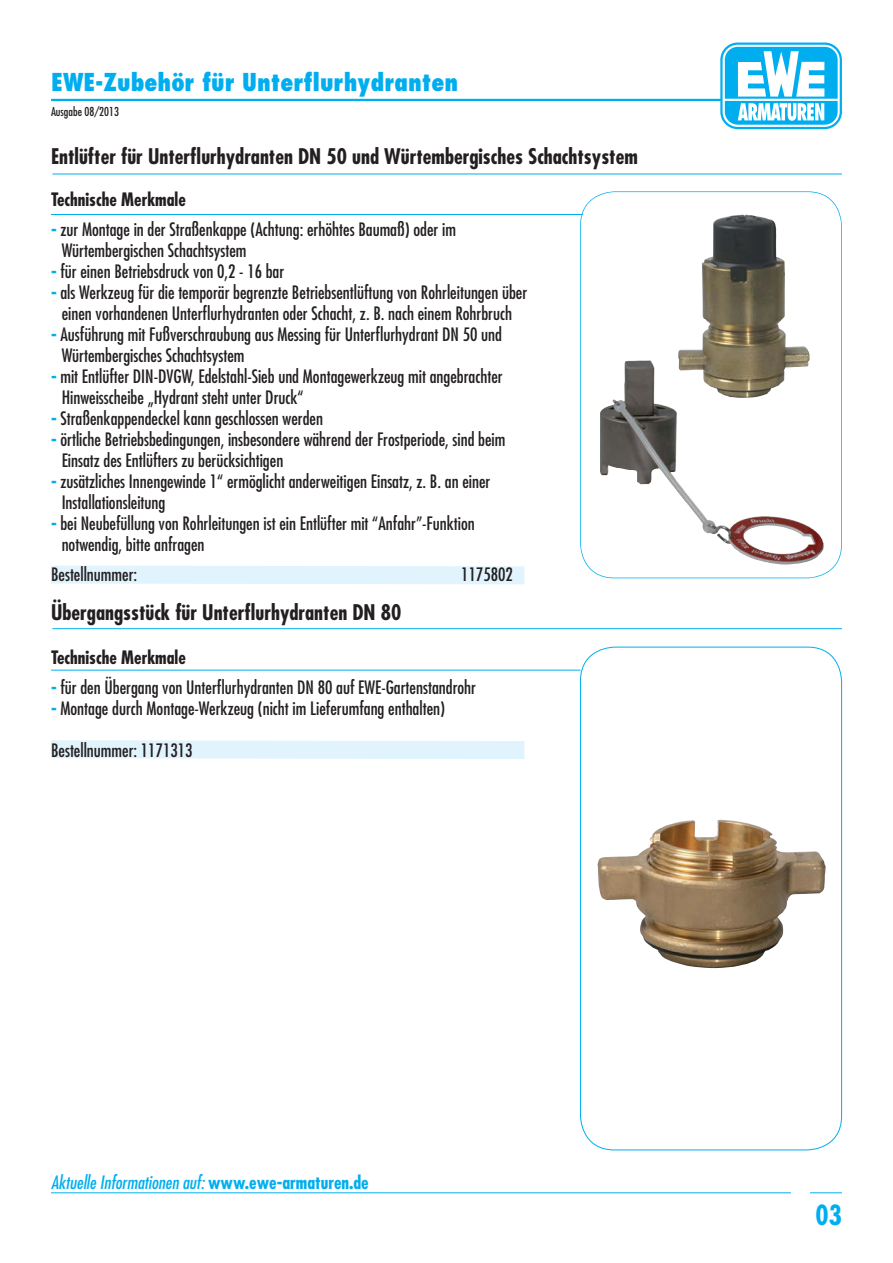
<style>
.page{position:relative;width:893px;height:1263px;background:#fff}
.page>*{position:absolute;margin:0;border:0;box-sizing:border-box;transform-origin:0 0}
.t1{font:700 condensed 27px "Futura";color:#00aeef}
.t2{font:800 condensed 24px "Futura";color:#00aeef}
.t3{font:700 condensed 21px "Futura";color:#231f20}
.t4{font:condensed 18px/21px "Futura";color:#231f20}
.t5{font:italic condensed 18px "Futura";color:#00aeef}
.t6{font:700 condensed 18px "Futura";color:#231f20}
.t7{font:condensed 12px "Futura";color:#231f20}
.s1{font-weight:700;color:#00aeef}
.s2{font-weight:700;font-style:normal}
</style>
<div class="page">
<hr style="left:51px;top:99px;width:791px;height:2px;background:#00aeef">
<hr style="left:51px;top:214px;width:531px;height:1px;background:#00aeef">
<hr style="left:51px;top:1192px;width:740px;height:1px;background:#00aeef">
<hr style="left:810px;top:1192px;width:32px;height:1px;background:#00aeef">
<hr style="left:52px;top:174px;width:790px;height:1px;background:#00aeef">
<svg style="left:720px;top:43px;width:122px;height:86px"></svg>
<svg style="left:723px;top:45px;width:117px;height:82px"></svg>
<svg style="left:725px;top:47px;width:113px;height:78px"></svg>
<svg style="left:51px;top:740px;width:473px;height:19px;background:#e2f4fd"></svg>
<hr style="left:51px;top:670px;width:529px;height:1px;background:#00aeef">
<svg style="left:580px;top:191px;width:262px;height:387px"></svg>
<div style="left:51px;top:566px;width:473px;height:18px;background:#e1f4fd"></div>
<div style="left:580px;top:647px;width:262px;height:503px;border:1px solid #00aeef;border-radius:34px"></div>
<img style="left:678px;top:215px;width:132px;height:183px">
<img style="left:600px;top:360px;width:84px;height:140px">
<img style="left:597px;top:820px;width:229px;height:148px">
<hr style="left:52px;top:628px;width:790px;height:1px;background:#00aeef">
<h2 class="t2" style="left:51px;top:67px;width:409px">EWE-Zubehör für Unterflurhydranten</h2>
<p class="t7" style="left:51px;top:104px;width:69px">Ausgabe 08/2013</p>
<p class="t3" style="left:51px;top:143px;width:588px">Entlüfter für Unterflurhydranten DN 50 und Würtembergisches Schachtsystem</p>
<p class="t6" style="left:51px;top:188px;width:136px">Technische Merkmale</p>
<p class="t4" style="left:62px;top:219px;width:396px;text-indent:-11px"><span class="s1">-</span> zur Montage in der Straßenkappe (Achtung: erhöhtes Baumaß) oder im<br>Würtembergischen Schachtsystem</p>
<p class="t4" style="left:51px;top:261px;width:235px"><span class="s1">-</span> für einen Betriebsdruck von 0,2 - 16 bar</p>
<p class="t4" style="left:51px;top:282px;width:478px;text-align:center"><span class="s1">-</span> als Werkzeug für die temporär begrenzte Betriebsentlüftung von Rohrleitungen über einen vorhandenen Unterflurhydranten oder Schacht, z. B. nach einem Rohrbruch</p>
<p class="t4" style="left:62px;top:324px;width:442px;text-indent:-11px"><span class="s1">-</span> Ausführung mit Fußverschraubung aus Messing für Unterflurhydrant DN 50 und<br>Würtembergisches Schachtsystem</p>
<p class="t4" style="left:62px;top:366px;width:443px;text-indent:-11px"><span class="s1">-</span> mit Entlüfter DIN-DVGW, Edelstahl-Sieb und Montagewerkzeug mit angebrachter<br>Hinweisscheibe „Hydrant steht unter Druck“</p>
<p class="t4" style="left:51px;top:408px;width:274px"><span class="s1">-</span> Straßenkappendeckel kann geschlossen werden</p>
<p class="t4" style="left:62px;top:429px;width:445px;text-indent:-11px"><span class="s1">-</span> örtliche Betriebsbedingungen, insbesondere während der Frostperiode, sind beim<br>Einsatz des Entlüfters zu berücksichtigen</p>
<p class="t4" style="left:62px;top:471px;width:430px;text-indent:-11px"><span class="s1">-</span> zusätzliches Innengewinde 1“ ermöglicht anderweitigen Einsatz, z. B. an einer<br>Installationsleitung</p>
<p class="t4" style="left:62px;top:513px;width:415px;text-indent:-11px"><span class="s1">-</span> bei Neubefüllung von Rohrleitungen ist ein Entlüfter mit “Anfahr”-Funktion notwendig, bitte anfragen</p>
<p class="t4" style="left:51px;top:564px;width:88px">Bestellnummer:</p>
<p class="t4" style="left:461px;top:564px;width:53px">1175802</p>
<p class="t3" style="left:51px;top:598px;width:352px">Übergangsstück für Unterflurhydranten DN 80</p>
<p class="t6" style="left:51px;top:646px;width:136px">Technische Merkmale</p>
<p class="t4" style="left:51px;top:677px;width:427px"><span class="s1">-</span> für den Übergang von Unterflurhydranten DN 80 auf EWE-Gartenstandrohr</p>
<p class="t4" style="left:51px;top:698px;width:396px"><span class="s1">-</span> Montage durch Montage-Werkzeug (nicht im Lieferumfang enthalten)</p>
<p class="t4" style="left:51px;top:740px;width:143px">Bestellnummer: 1171313</p>
<p class="t5" style="left:51px;top:1170px;width:319px">Aktuelle Informationen auf: <span class="s2">www.ewe-armaturen.de</span></p>
<h1 class="t1" style="left:815px;top:1197px;width:28px">03</h1>
</div>
